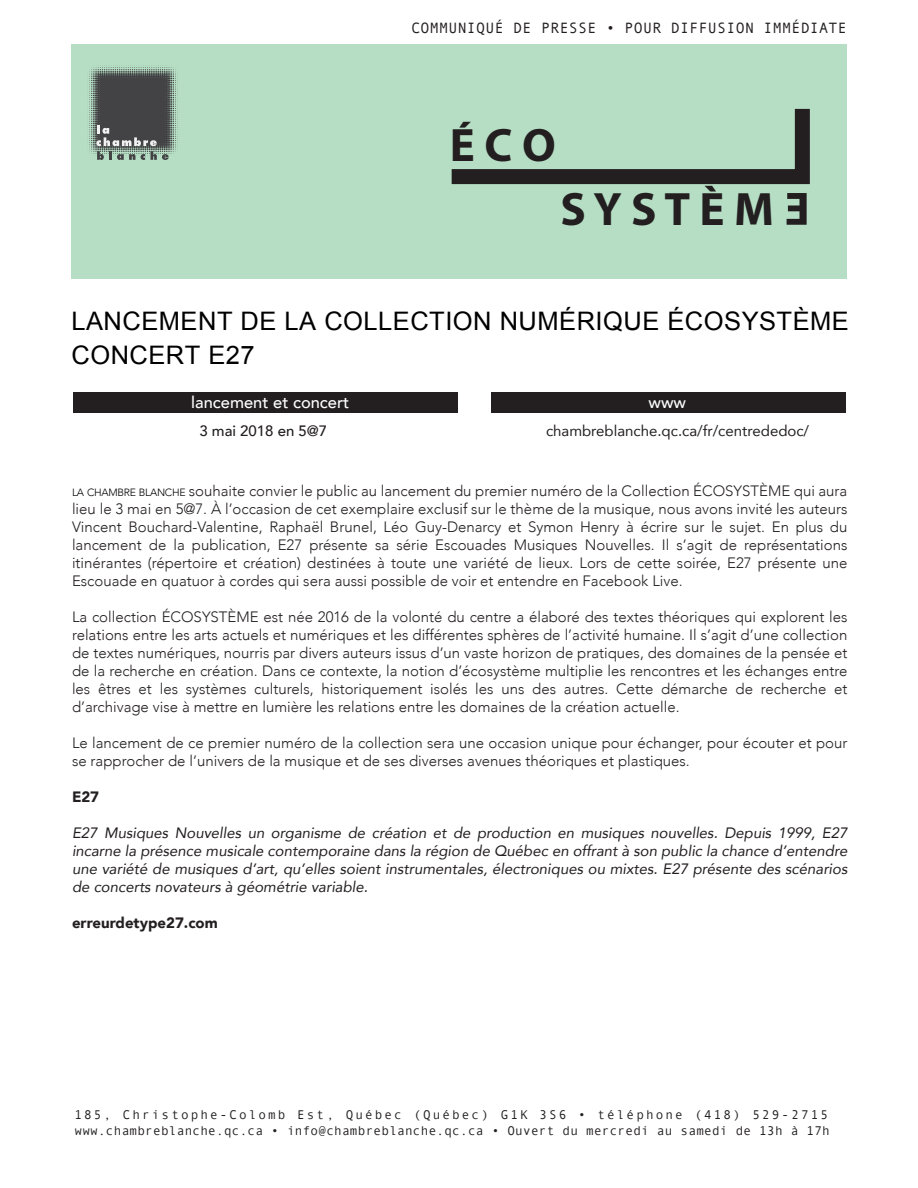
<style>
.page{position:relative;width:918px;height:1188px;background:#fff}
.page>*{position:absolute;margin:0;border:0;box-sizing:border-box;transform-origin:0 0}
.t1{font:700 47.1px "Myriad Pro";color:#231f20}
.t2{font:25.5px/34.5px "Arial";letter-spacing:.02em;color:#010101}
.t3{font:500 19.5px "Avenir LT";letter-spacing:.02em;color:#fff}
.t4{font:500 16.5px "Avenir";color:#fff}
.t5{font:16.5px "Avenir LT";color:#231f20}
.t6{font:500 16.5px "Avenir";color:#fdfefe}
.t7{font:300 15px/18px "Avenir";color:#231f20;text-align:justify}
.t8{font:italic 15px/18px "Avenir";color:#231f20;text-align:justify}
.t9{font:15px "Andale Mono";letter-spacing:.02em;color:#231f20}
.t10{font:15px "Avenir";color:#231f20}
.t11{font:900 15px "Avenir";color:#231f20}
.t12{font:500 15px "Avenir";color:#231f20}
.t13{font:12.75px/15.3px "Andale Mono";letter-spacing:.02em;color:#232020}
.s1{font-size:10.5px;color:#020202}
</style>
<div class="page">
<div style="left:71px;top:44px;width:776px;height:235px;background:#b6dec4"></div>
<svg style="left:87px;top:65px;width:94px;height:95px;background:#68726d"></svg>
<div style="left:73px;top:392px;width:385px;height:21px;background:#231f20"></div>
<div style="left:491px;top:392px;width:355px;height:21px;background:#231f20"></div>
<svg style="left:437px;top:94px;width:380px;height:131px;background:#a1c3ad"></svg>
<p class="t9" style="left:411px;top:20px;width:437px">COMMUNIQUÉ DE PRESSE • POUR DIFFUSION IMMÉDIATE</p>
<h1 class="t1" style="left:450px;top:115px;width:107px">É C O</h1>
<h1 class="t1" style="left:560px;top:179px;width:215px">S Y S T È M</h1>
<h2 class="t2" style="left:71px;top:304px;width:779px">LANCEMENT DE LA COLLECTION NUMÉRIQUE ÉCOSYSTÈME<br>CONCERT E27</h2>
<p class="t4" style="left:191px;top:391px;width:160px">lancement et concert</p>
<p class="t12" style="left:199px;top:421px;width:129px">3 mai 2018 en 5@7</p>
<h3 class="t3" style="left:317px;top:386px;width:69px">lauréats</h3>
<p class="t6" style="left:649px;top:391px;width:39px">www</p>
<p class="t5" style="left:536px;top:420px;width:115px">www.rad-art.org</p>
<p class="t10" style="left:546px;top:421px;width:265px">chambreblanche.qc.ca/fr/centrededoc/</p>
<p class="t7" style="left:72px;top:482px;width:777px"><span class="s1">LA CHAMBRE BLANCHE</span> souhaite convier le public au lancement du premier numéro de la Collection ÉCOSYSTÈME qui aura lieu le 3 mai en 5@7. À l’occasion de cet exemplaire exclusif sur le thème de la musique, nous avons invité les auteurs Vincent Bouchard-Valentine, Raphaël Brunel, Léo Guy-Denarcy et Symon Henry à écrire sur le sujet. En plus du lancement de la publication, E27 présente sa série Escouades Musiques Nouvelles. Il s’agit de représentations itinérantes (répertoire et création) destinées à toute une variété de lieux. Lors de cette soirée, E27 présente une Escouade en quatuor à cordes qui sera aussi possible de voir et entendre en Facebook Live.</p>
<p class="t7" style="left:72px;top:608px;width:777px">La collection ÉCOSYSTÈME est née 2016 de la volonté du centre a élaboré des textes théoriques qui explorent les relations entre les arts actuels et numériques et les différentes sphères de l’activité humaine. Il s’agit d’une collection de textes numériques, nourris par divers auteurs issus d’un vaste horizon de pratiques, des domaines de la pensée et de la recherche en création. Dans ce contexte, la notion d’écosystème multiplie les rencontres et les échanges entre les êtres et les systèmes culturels, historiquement isolés les uns des autres. Cette démarche de recherche et d’archivage vise à mettre en lumière les relations entre les domaines de la création actuelle.</p>
<p class="t7" style="left:72px;top:734px;width:777px">Le lancement de ce premier numéro de la collection sera une occasion unique pour échanger, pour écouter et pour se rapprocher de l’univers de la musique et de ses diverses avenues théoriques et plastiques.</p>
<p class="t11" style="left:72px;top:787px;width:29px">E27</p>
<p class="t8" style="left:72px;top:824px;width:777px">E27 Musiques Nouvelles un organisme de création et de production en musiques nouvelles. Depuis 1999, E27 incarne la présence musicale contemporaine dans la région de Québec en offrant à son public la chance d’entendre une variété de musiques d’art, qu’elles soient instrumentales, électroniques ou mixtes. E27 présente des scénarios de concerts novateurs à géométrie variable.</p>
<p class="t11" style="left:72px;top:913px;width:147px">erreurdetype27.com</p>
<p class="t13" style="left:74px;top:1107px;width:757px">185, Christophe-Colomb Est, Québec (Québec) G1K 3S6 • téléphone (418) 529-2715 www.chambreblanche.qc.ca • info@chambreblanche.qc.ca • Ouvert du mercredi au samedi de 13h à 17h</p>
</div>
